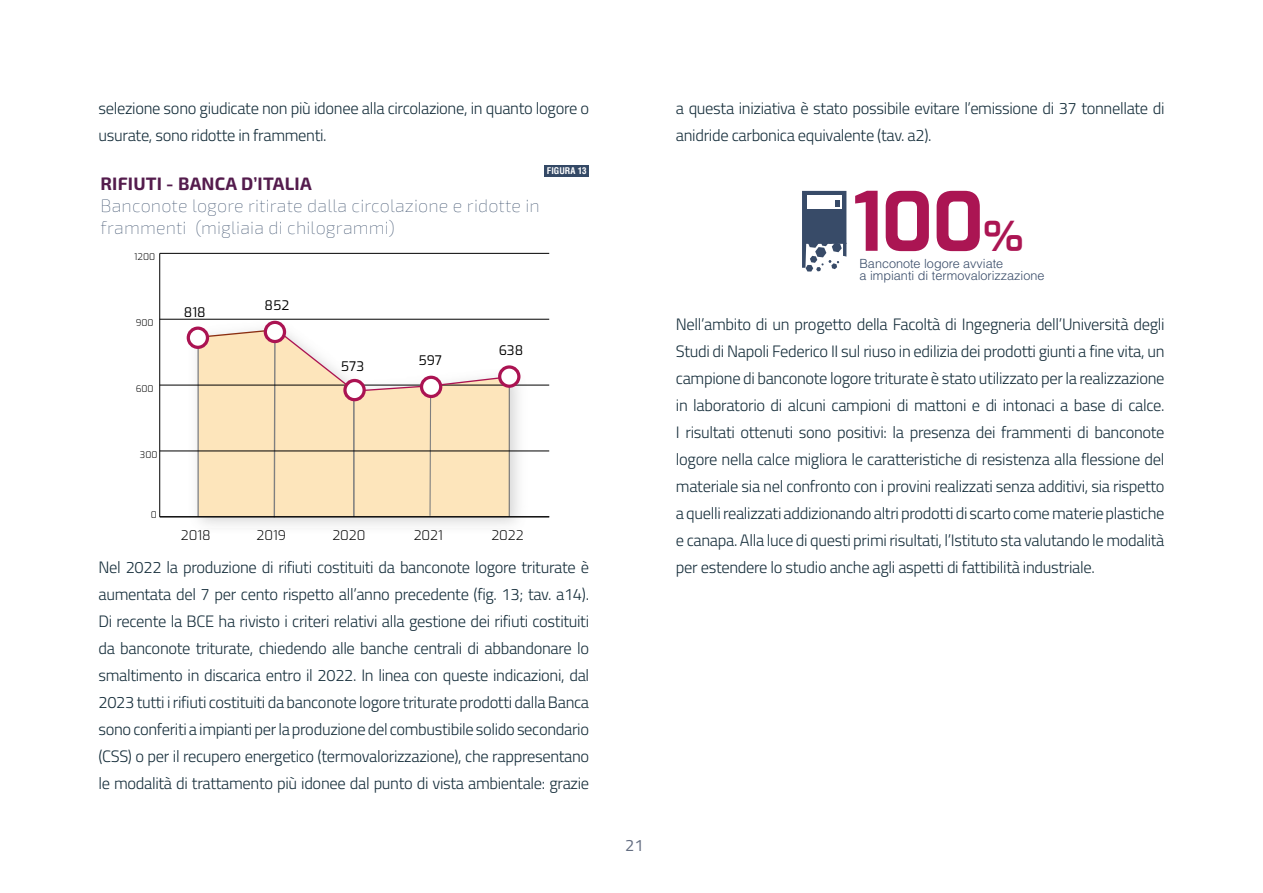
<style>
.page{position:relative;width:1263px;height:893px;background:#fff}
.page>*{position:absolute;margin:0;border:0;box-sizing:border-box;transform-origin:0 0}
.t1{font:700 80.4px "Exo";color:#ab1553}
.body{font:100 18px/21.6px "Exo 2";letter-spacing:.01em;color:#344966}
.body-2{font:700 18px "Exo 2";letter-spacing:.01em;color:#541c4d}
.testo_report_ambient{font:300 16.5px/27px "Titillium";letter-spacing:-.02em;color:#162e3b}
.t2{font:16.5px "Titillium";color:#636d81}
.t3{font:300 13.2px "Exo";color:#000}
.t4{font:13.2px "Exo";color:#000}
.t5{font:300 12.6px/11.6px "Helvetica LT Std";color:#384b68}
.t6{font:300 9.3px "Exo";color:#000}
.t7{font:700 condensed 9px "Helvetica LT Std";color:#fff}
.s1{font-size:41.4px}
</style>
<div class="page">
<hr style="left:160px;top:516px;width:389px;height:1px;background:#000">
<hr style="left:159px;top:253px;width:1px;height:264px;background:#000">
<hr style="left:160px;top:517px;width:389px;height:1px;background:#000">
<hr style="left:160px;top:451px;width:389px;height:1px;background:#000">
<hr style="left:160px;top:385px;width:389px;height:1px;background:#000">
<hr style="left:160px;top:319px;width:389px;height:1px;background:#000">
<hr style="left:160px;top:253px;width:389px;height:1px;background:#000">
<svg style="left:197px;top:328px;width:315px;height:191px"></svg>
<svg style="left:500px;top:367px;width:19px;height:19px"></svg>
<div style="left:498px;top:365px;width:22px;height:23px;border:3px solid #ab1352;border-radius:50%"></div>
<div style="left:421px;top:377px;width:20px;height:19px;background:#fff;border-radius:50%"></div>
<div style="left:420px;top:376px;width:22px;height:22px;border:3px solid #ab1352;border-radius:50%"></div>
<svg style="left:345px;top:380px;width:19px;height:20px"></svg>
<div style="left:343px;top:379px;width:23px;height:22px;border:3px solid #ab1352;border-radius:50%"></div>
<div style="left:265px;top:322px;width:19px;height:20px;background:#fff;border-radius:50%"></div>
<div style="left:264px;top:321px;width:22px;height:22px;border:3px solid #ab1352;border-radius:50%"></div>
<div style="left:188px;top:328px;width:19px;height:19px;background:#fff;border-radius:50%"></div>
<div style="left:187px;top:327px;width:22px;height:22px;border:3px solid #ab1352;border-radius:50%"></div>
<div style="left:544px;top:165px;width:45px;height:12px;background:#344966"></div>
<svg style="left:802px;top:191px;width:44px;height:81px"></svg>
<p class="testo_report_ambient" style="left:98px;top:94px;width:492px">selezione sono giudicate non più idonee alla circolazione, in quanto logore o usurate, sono ridotte in frammenti.</p>
<p class="body-2" style="left:101px;top:170px;width:213px">RIFIUTI - BANCA D’ITALIA</p>
<p class="body" style="left:101px;top:194px;width:441px">Banconote logore ritirate dalla circolazione e ridotte in frammenti (migliaia di chilogrammi)</p>
<p class="t6" style="left:134px;top:250px;width:22px">1200</p>
<p class="t7" style="left:547px;top:165px;width:41px">FIGURA 13</p>
<p class="t6" style="left:136px;top:316px;width:19px">900</p>
<p class="t6" style="left:136px;top:382px;width:19px">600</p>
<p class="t4" style="left:184px;top:303px;width:23px">818</p>
<p class="t4" style="left:265px;top:295px;width:26px">852</p>
<p class="t4" style="left:341px;top:356px;width:25px">573</p>
<p class="t4" style="left:418px;top:350px;width:25px">597</p>
<p class="t4" style="left:499px;top:340px;width:26px">638</p>
<p class="t6" style="left:140px;top:448px;width:19px">300</p>
<p class="t6" style="left:151px;top:508px;width:8px">0</p>
<p class="t3" style="left:181px;top:525px;width:31px">2018</p>
<p class="t3" style="left:257px;top:525px;width:31px">2019</p>
<p class="t3" style="left:332px;top:525px;width:35px">2020</p>
<p class="t3" style="left:414px;top:525px;width:31px">2021</p>
<p class="t3" style="left:491px;top:525px;width:34px">2022</p>
<p class="testo_report_ambient" style="left:98px;top:553px;width:492px;text-align:justify">Nel 2022 la produzione di rifiuti costituiti da banconote logore triturate è aumentata del 7 per cento rispetto all’anno precedente (fig. 13; tav. a14).<br>Di recente la BCE ha rivisto i criteri relativi alla gestione dei rifiuti costituiti da banconote triturate, chiedendo alle banche centrali di abbandonare lo smaltimento in discarica entro il 2022. In linea con queste indicazioni, dal 2023 tutti i rifiuti costituiti da banconote logore triturate prodotti dalla Banca sono conferiti a impianti per la produzione del combustibile solido secondario (CSS) o per il recupero energetico (termovalorizzazione), che rappresentano le modalità di trattamento più idonee dal punto di vista ambientale: grazie</p>
<p class="testo_report_ambient" style="left:676px;top:94px;width:490px">a questa iniziativa è stato possibile evitare l’emissione di 37 tonnellate di anidride carbonica equivalente (tav. a2).</p>
<p class="t1" style="left:853px;top:161px;width:172px">100<span class="s1">%</span></p>
<p class="t5" style="left:859px;top:258px;width:186px">Banconote logore avviate<br>a impianti di termovalorizzazione</p>
<p class="testo_report_ambient" style="left:676px;top:310px;width:490px;text-align:justify">Nell’ambito di un progetto della Facoltà di Ingegneria dell’Università degli Studi di Napoli Federico II sul riuso in edilizia dei prodotti giunti a fine vita, un campione di banconote logore triturate è stato utilizzato per la realizzazione in laboratorio di alcuni campioni di mattoni e di intonaci a base di calce.<br>I risultati ottenuti sono positivi: la presenza dei frammenti di banconote logore nella calce migliora le caratteristiche di resistenza alla flessione del materiale sia nel confronto con i provini realizzati senza additivi, sia rispetto a quelli realizzati addizionando altri prodotti di scarto come materie plastiche e canapa. Alla luce di questi primi risultati, l’Istituto sta valutando le modalità per estendere lo studio anche agli aspetti di fattibilità industriale.</p>
<p class="t2" style="left:625px;top:833px;width:20px">21</p>
</div>
